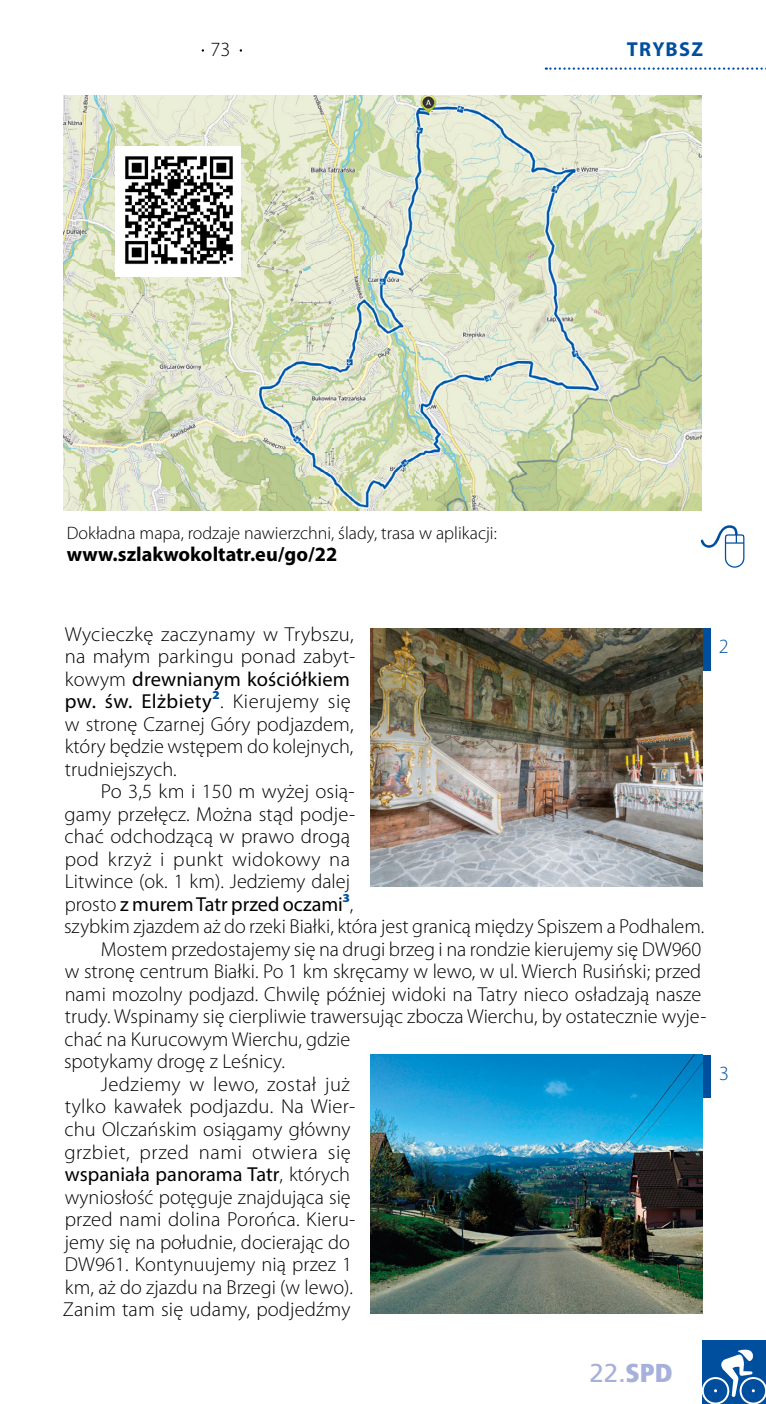
<style>
.page{position:relative;width:766px;height:1404px;background:#fff}
.page>*{position:absolute;margin:0;border:0;box-sizing:border-box;transform-origin:0 0}
.t1{font:25.88px "Frutiger LT Com";color:#a5b0db}
.t2{font:300 20.25px/22.5px "Myriad Pro";color:#000}
.t3{font:20.25px "Myriad Pro";color:#000}
.t4{font:300 20.25px "Myriad Pro";letter-spacing:.02em;color:#000}
.t5{font:300 20.25px "Myriad Pro";letter-spacing:.025em;color:#000}
.t6{font:700 20.25px "Myriad Pro";color:#000}
.t7{font:700 20.25px "Myriad Pro";letter-spacing:.07em;color:#004f9f}
.t8{font:300 20.25px "Myriad Pro";color:#004f9f}
.t9{font:300 18px "Myriad Pro";color:#000}
.s1{font-weight:400}
.s2{font-weight:700;color:#004f9f}
.s3{font-weight:300}
.s4{font-weight:900;font-stretch:condensed}
</style>
<div class="page">
<svg style="left:545px;top:67px;width:221px;height:3px"></svg>
<img style="left:64px;top:96px;width:637px;height:414px">
<div style="left:115px;top:146px;width:126px;height:130px;background:#fff"></div>
<div style="left:702px;top:628px;width:8px;height:43px;background:#004f9f"></div>
<div style="left:702px;top:1054px;width:8px;height:43px;background:#004f9f"></div>
<img style="left:370px;top:628px;width:332px;height:258px">
<img style="left:370px;top:1054px;width:332px;height:259px">
<img style="left:125px;top:156px;width:108px;height:109px">
<svg style="left:700px;top:525px;width:44px;height:42px"></svg>
<div style="left:702px;top:1340px;width:63px;height:63px;background:#004f9f"></div>
<svg style="left:702px;top:1349px;width:63px;height:54px"></svg>
<p class="t2" style="left:210px;top:38px;width:21px">73</p>
<p class="t7" style="left:626px;top:36px;width:78px">TRYBSZ</p>
<p class="t9" style="left:67px;top:521px;width:431px">Dokładna mapa, rodzaje nawierzchni, ślady, trasa w aplikacji:</p>
<p class="t6" style="left:67px;top:541px;width:272px">www.szlakwokoltatr.eu/go/22</p>
<p class="t2" style="left:65px;top:622px;width:292px">Wycieczkę zaczynamy w Trybszu, na małym parkingu ponad zabyt&shy;kowym <span class="s1">drewnianym kościółkiem pw. św. Elżbiety</span><span class="s2">2</span>. Kierujemy się w stronę Czarnej Góry podjazdem, który będzie wstępem do kolejnych, trudniejszych.</p>
<p class="t2" style="left:101px;top:780px;width:255px">Po 3,5 km i 150 m wyżej osią-</p>
<p class="t2" style="left:64px;top:802px;width:292px">gamy przełęcz. Można stąd podje-</p>
<p class="t2" style="left:64px;top:825px;width:287px">chać odchodzącą w prawo drogą</p>
<p class="t4" style="left:65px;top:846px;width:287px">pod krzyż i punkt widokowy na</p>
<p class="t2" style="left:65px;top:870px;width:287px">Litwince (ok. 1 km). Jedziemy dalej</p>
<p class="t3" style="left:65px;top:891px;width:290px"><span class="s3">prosto</span> z murem Tatr przed oczami<span class="s2">3</span><span class="s3">,</span></p>
<p class="t2" style="left:64px;top:915px;width:641px">szybkim zjazdem aż do rzeki Białki, która jest granicą między Spiszem a Podhalem.</p>
<p class="t2" style="left:101px;top:937px;width:601px">Mostem przedostajemy się na drugi brzeg i na rondzie kierujemy się DW960</p>
<p class="t2" style="left:65px;top:960px;width:637px">w stronę centrum Białki. Po 1 km skręcamy w lewo, w ul. Wierch Rusiński; przed</p>
<p class="t2" style="left:65px;top:982px;width:638px">nami mozolny podjazd. Chwilę później widoki na Tatry nieco osładzają nasze</p>
<p class="t2" style="left:65px;top:1005px;width:642px">trudy. Wspinamy się cierpliwie trawersując zbocza Wierchu, by ostatecznie wyje-</p>
<p class="t2" style="left:64px;top:1027px;width:287px">chać na Kurucowym Wierchu, gdzie</p>
<p class="t2" style="left:64px;top:1050px;width:222px">spotykamy drogę z Leśnicy.</p>
<p class="t4" style="left:101px;top:1071px;width:250px">Jedziemy w lewo, został już</p>
<p class="t2" style="left:65px;top:1095px;width:292px">tylko kawałek podjazdu. Na Wier-</p>
<p class="t2" style="left:64px;top:1117px;width:287px">chu Olczańskim osiągamy główny</p>
<p class="t5" style="left:64px;top:1139px;width:288px">grzbiet, przed nami otwiera się</p>
<p class="t3" style="left:65px;top:1161px;width:286px">wspaniała panorama Tatr<span class="s3">, których</span></p>
<p class="t2" style="left:65px;top:1185px;width:287px">wyniosłość potęguje znajdująca się</p>
<p class="t2" style="left:65px;top:1207px;width:292px">przed nami dolina Porońca. Kieru-</p>
<p class="t2" style="left:65px;top:1230px;width:286px">jemy się na południe, docierając do</p>
<p class="t2" style="left:65px;top:1252px;width:289px">DW961. Kontynuujemy nią przez 1</p>
<p class="t2" style="left:65px;top:1275px;width:289px">km, aż do zjazdu na Brzegi (w lewo).</p>
<p class="t2" style="left:63px;top:1297px;width:289px">Zanim tam się udamy, podjedźmy</p>
<p class="t8" style="left:718px;top:634px;width:11px">2</p>
<p class="t8" style="left:719px;top:1060px;width:11px">3</p>
<p class="t1" style="left:589px;top:1357px;width:84px">22.<span class="s4">SPD</span></p>
</div>
